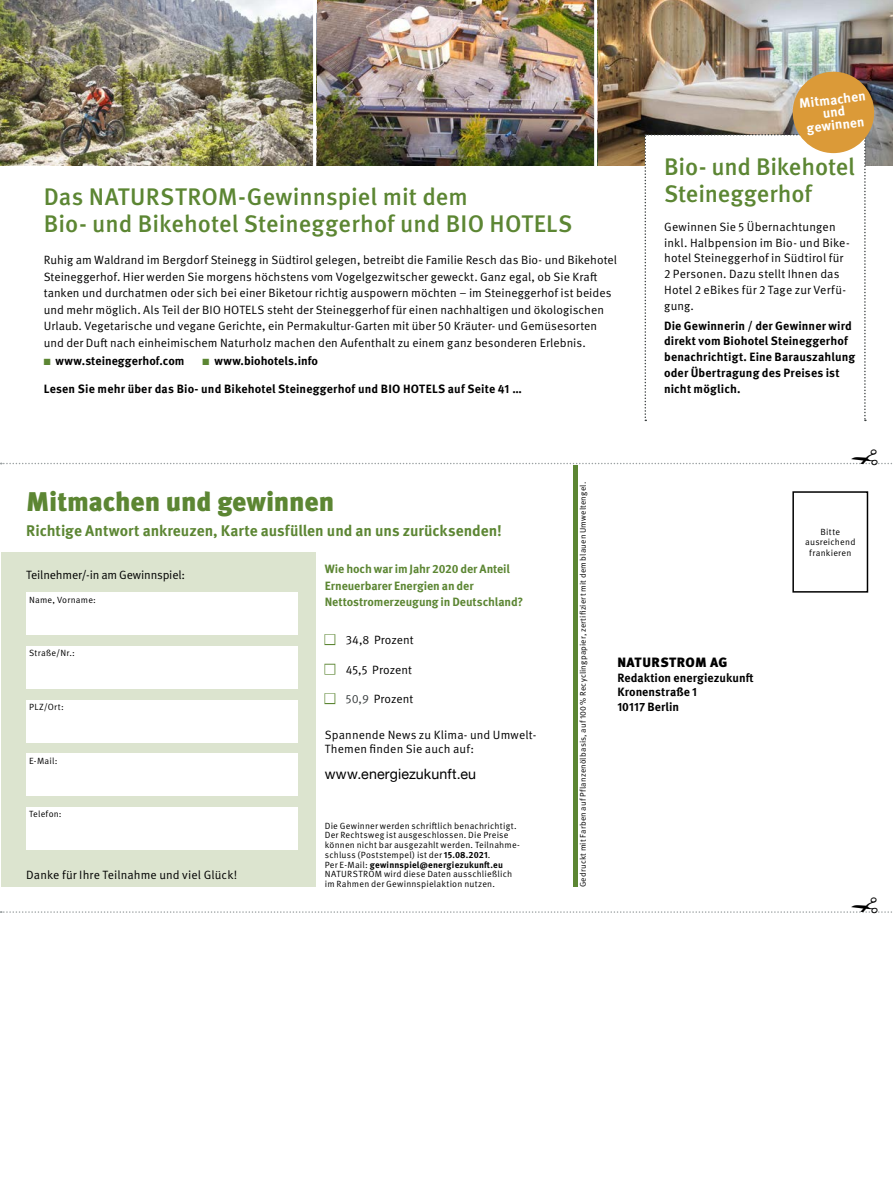
<style>
.page{position:relative;width:893px;height:1191px;background:#fff}
.page>*{position:absolute;margin:0;border:0;box-sizing:border-box;transform-origin:0 0}
.t1{font:900 27px "Meta OT";letter-spacing:-.01em;color:#5c8633}
.t2{font:500 24px/27px "Meta OT";color:#5c8633}
.t3{font:700 15.45px "Meta OT";letter-spacing:-.005em;color:#5c8633}
.t4{font:14.25px "Helvetica Neue";letter-spacing:.01em;color:#000}
.t5{font:700 13.5px/12.6px "Meta OT";color:#fff;text-align:center}
.t6{font:900 13.5px "Meta OT";letter-spacing:.035em;color:#000}
.t7{font:12px/16.5px "Meta OT Norm";letter-spacing:.005em;color:#000}
.t8{font:700 12px/15.8px "Meta OT";letter-spacing:.01em;color:#000}
.t9{font:700 12px/16.5px "Meta OT";letter-spacing:-.01em;color:#5c8633}
.t10{font:12px "Meta OT Norm";letter-spacing:-.015em;color:#000}
.t11{font:9px/9.8px "Meta OT Norm";letter-spacing:.025em;color:#000}
.t12{font:700 9px "Meta OT";letter-spacing:.02em;color:#000}
.t13{font:8.25px "Meta OT Norm";letter-spacing:.025em;color:#000}
.s1{color:#5c8633}
.s2{color:#3b4041}
.s3{font-family:"Meta OT";font-weight:700}
.s4{font-family:"Meta OT Norm";font-weight:400}
</style>
<div class="page">
<img style="left:597px;top:0;width:296px;height:166px">
<img style="left:316px;top:0;width:278px;height:166px">
<img style="left:1px;top:0;width:312px;height:166px">
<svg style="left:644px;top:134px;width:222px;height:287px"></svg>
<div style="left:793px;top:72px;width:81px;height:81px;background:#db9a38;border-radius:50%"></div>
<div style="left:1px;top:552px;width:314px;height:335px;background:#dce4cf"></div>
<div style="left:27px;top:592px;width:271px;height:43px;background:#fff"></div>
<div style="left:27px;top:646px;width:271px;height:42px;background:#fff"></div>
<div style="left:27px;top:700px;width:271px;height:42px;background:#fff"></div>
<div style="left:27px;top:753px;width:271px;height:43px;background:#fff"></div>
<div style="left:27px;top:807px;width:271px;height:42px;background:#fff"></div>
<div style="left:792px;top:491px;width:76px;height:101px;border:2px solid #000"></div>
<div style="left:573px;top:466px;width:5px;height:421px;background:#5c8633"></div>
<svg style="left:0;top:462px;width:892px;height:4px"></svg>
<svg style="left:0;top:911px;width:892px;height:1px"></svg>
<h2 class="t2" style="left:44px;top:183px;width:530px">Das NATURSTROM-Gewinnspiel mit dem<br>Bio- und Bikehotel Steineggerhof und BIO HOTELS</h2>
<p class="t7" style="left:44px;top:252px;width:575px">Ruhig am Waldrand im Bergdorf Steinegg in Südtirol gelegen, betreibt die Familie Resch das Bio- und Bikehotel Steineggerhof. Hier werden Sie morgens höchstens vom Vogelgezwitscher geweckt. Ganz egal, ob Sie Kraft tanken und durchatmen oder sich bei einer Biketour richtig auspowern möchten – im Steineggerhof ist beides und mehr möglich. Als Teil der BIO HOTELS steht der Steineggerhof für einen nachhaltigen und ökologischen Urlaub. Vegetarische und vegane Gerichte, ein Permakultur-Garten mit über 50 Kräuter- und Gemüsesorten und der Duft nach einheimischem Naturholz machen den Aufenthalt zu einem ganz besonderen Erlebnis.</p>
<p class="t8" style="left:44px;top:353px;width:142px"><span class="s1">■</span> www.steineggerhof.com</p>
<p class="t8" style="left:202px;top:353px;width:117px"><span class="s1">■</span> www.biohotels.info</p>
<p class="t8" style="left:44px;top:381px;width:480px">Lesen Sie mehr über das Bio- und Bikehotel Steineggerhof und BIO HOTELS auf Seite 41 …</p>
<p class="t5" style="left:799px;top:98px;width:68px;rotate:-7deg">Mitmachen und gewinnen</p>
<h2 class="t2" style="left:664px;top:154px;width:192px">Bio- und Bikehotel<br>Steineggerhof</h2>
<p class="t7" style="left:664px;top:219px;width:187px;line-height:15.8px">Gewinnen Sie 5 Übernachtungen inkl. Halbpension im Bio- und Bike&shy;hotel Steineggerhof in Südtirol für<br>2 Personen. Dazu stellt Ihnen das<br>Hotel 2 eBikes für 2 Tage zur Verfü&shy;gung.</p>
<p class="t8" style="left:664px;top:318px;width:193px">Die Gewinnerin / der Gewinner wird direkt vom Biohotel Steineggerhof benachrichtigt. Eine Barauszahlung oder Übertragung des Preises ist nicht möglich.</p>
<h1 class="t1" style="left:26px;top:485px;width:310px">Mitmachen und gewinnen</h1>
<p class="t3" style="left:26px;top:521px;width:477px">Richtige Antwort ankreuzen, Karte ausfüllen und an uns zurücksenden!</p>
<p class="t10" style="left:26px;top:568px;width:160px">Teilnehmer/-in am Gewinnspiel:</p>
<p class="t11" style="left:29px;top:595px;width:68px">Name, Vorname:</p>
<p class="t11" style="left:29px;top:648px;width:47px">Straße/Nr.:</p>
<p class="t11" style="left:29px;top:702px;width:36px">PLZ/Ort:</p>
<p class="t11" style="left:29px;top:755px;width:30px">E-Mail:</p>
<p class="t11" style="left:29px;top:809px;width:34px">Telefon:</p>
<p class="t7" style="left:26px;top:867px;width:213px">Danke für Ihre Teilnahme und viel Glück!</p>
<p class="t9" style="left:325px;top:561px;width:200px">Wie hoch war im Jahr 2020 der Anteil<br>Erneuerbarer Energien an der<br>Nettostromerzeugung in Deutschland?</p>
<p class="t7" style="left:325px;top:632px;width:90px"><span class="s1">■</span> 34,8 Prozent</p>
<p class="t7" style="left:325px;top:661px;width:89px"><span class="s1">■</span> 45,5 Prozent</p>
<p class="t7" style="left:325px;top:691px;width:90px"><span class="s1">■</span> <span class="s2">50,9</span> Prozent</p>
<p class="t7" style="left:325px;top:728px;width:213px;line-height:14.4px">Spannende News zu Klima- und Umwelt-<br>Themen finden Sie auch auf:</p>
<p class="t4" style="left:325px;top:763px;width:153px">www.energiezukunft.eu</p>
<p class="t11" style="left:325px;top:820px;width:197px">Die Gewinner werden schriftlich benachrichtigt.<br>Der Rechtsweg ist ausgeschlossen. Die Preise können nicht bar ausgezahlt werden. Teilnahme&shy;schluss (Poststempel) ist der <span class="s3">15.08.2021</span>.</p>
<p class="t12" style="left:325px;top:858px;width:180px"><span class="s4">Per E-Mail:</span> gewinnspiel@energiezukunft.eu</p>
<p class="t11" style="left:325px;top:869px;width:189px">NATURSTROM wird diese Daten ausschließlich im Rahmen der Gewinnspielaktion nutzen.</p>
<p class="t13" style="left:578px;top:887px;width:406px;rotate:-90deg">Gedruckt mit Farben auf Pflanzenölbasis, auf 100% Recyclingpapier, zertifiziert mit dem blauen Umweltengel.</p>
<p class="t6" style="left:617px;top:654px;width:112px">NATURSTROM AG</p>
<p class="t8" style="left:617px;top:670px;width:138px;line-height:14.4px">Redaktion energiezukunft<br>Kronenstraße 1<br>10117 Berlin</p>
<p class="t11" style="left:805px;top:526px;width:52px;line-height:10.5px;text-align:center">Bitte ausreichend frankieren</p>
</div>
